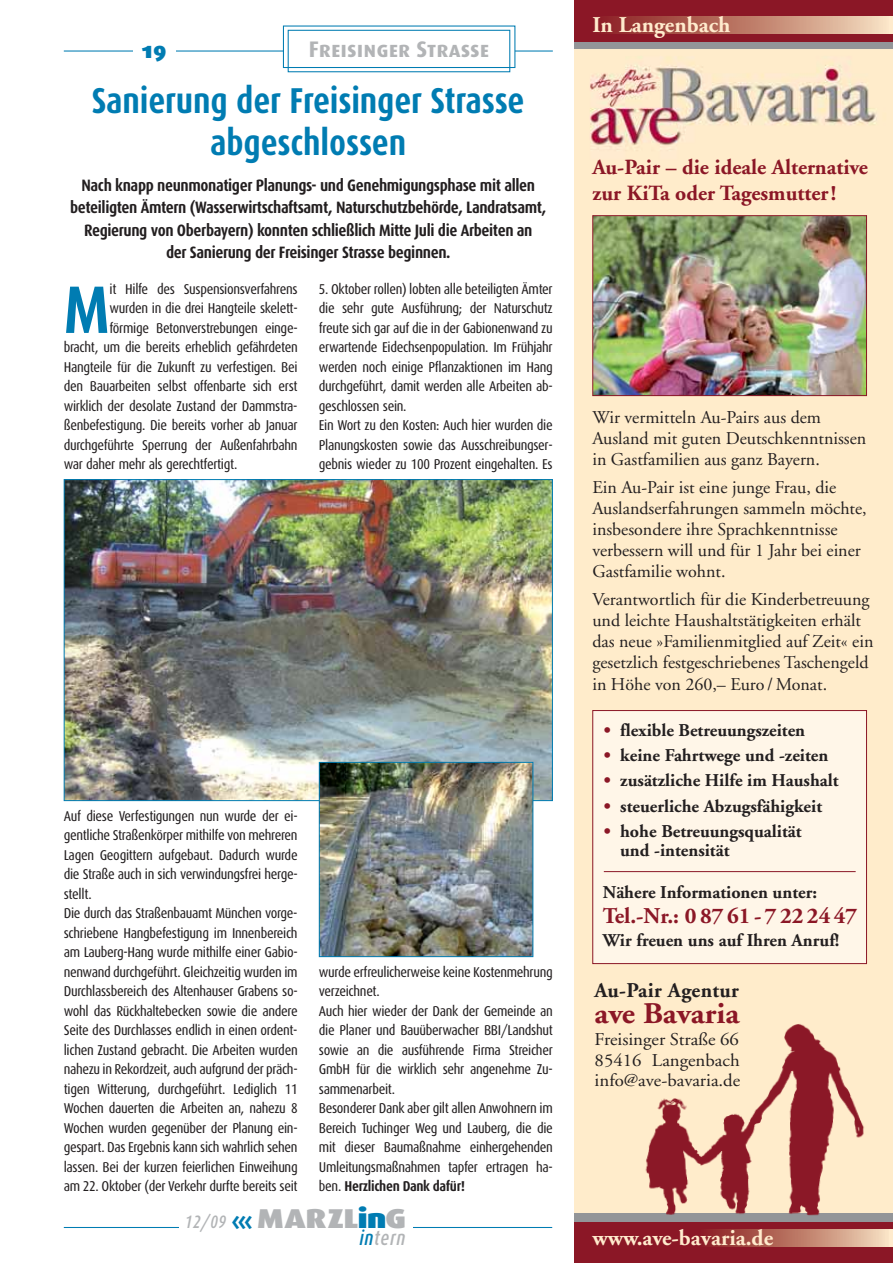
<style>
.page{position:relative;width:893px;height:1263px;background:#fff}
.page>*{position:absolute;margin:0;border:0;box-sizing:border-box;transform-origin:0 0}
.t1{font:700 67.2px "Dax Condensed";color:#007cb2}
.t2{font:700 36px/42px "Dax Condensed";letter-spacing:-.005em;color:#007cb2;text-align:center}
.t3{font:700 30px "Adobe Garamond";color:#8b1726;scale:1.04 1}
.t4{font:900 27.3px "Dax Wide";letter-spacing:-.015em;color:#b2b4b6}
.t5{font:700 22.5px "Adobe Garamond";color:#ffebcd}
.t6{font:700 22.5px "Adobe Garamond";color:#8b1726}
.t7{font:22.5px "Dax Bold Caps";color:#b2b4b6}
.t8{font:22.5px "Dax Black Caps";color:#007cb2}
.t9{font:700 21.6px/26px "Adobe Garamond";color:#8b1726}
.t10{font:700 21px "Adobe Garamond";letter-spacing:.015em;color:#231f20}
.t11{font:italic 500 20.7px "Dax Condensed";letter-spacing:.045em;color:#b2b4b6;scale:.91 1}
.t12{font:18px/21.1px "Adobe Garamond";color:#231f20}
.t13{font:700 18px/18.9px "Adobe Garamond";color:#231f20}
.t14{font:18px/20.2px "Adobe Garamond";color:#231f20;text-align:justify;scale:1.04 1}
.t15{font:700 16.5px/22.5px "Dax Condensed";letter-spacing:-.025em;color:#231f20;text-align:center}
.t16{font:14.25px/19.5px "Dax Condensed";letter-spacing:-.025em;color:#231f20}
.s1{font-weight:700}
.s2{font-family:"Dax Condensed";font-weight:500;font-style:italic;font-size:18px}
.s3{font-weight:700;font-size:28.5px;color:#007cb2}
.s4{color:#007cb2}
.s5{color:#8b1726}
</style>
<div class="page">
<hr style="left:64px;top:1227px;width:488px;height:1px;background:#007cb2">
<hr style="left:64px;top:50px;width:489px;height:2px;background:#007cb2">
<svg style="left:282px;top:25px;width:234px;height:48px"></svg>
<div style="left:133px;top:30px;width:42px;height:42px;background:#fff"></div>
<div style="left:179px;top:1221px;width:234px;height:18px;background:#fff"></div>
<div style="left:574px;top:49px;width:319px;height:1164px;background:#ffeccb"></div>
<div style="left:574px;top:38px;width:319px;height:11px;background:#939598"></div>
<div style="left:574px;top:0;width:319px;height:41px;background:#8b1726"></div>
<div style="left:574px;top:1213px;width:319px;height:12px;background:#939598"></div>
<div style="left:574px;top:1223px;width:319px;height:40px;background:#8b1726"></div>
<img style="left:634px;top:1019px;width:238px;height:204px">
<div style="left:885px;top:16px;width:8px;height:18px;background:#ffebcd"></div>
<div style="left:885px;top:1229px;width:8px;height:18px;background:#ffebcd"></div>
<div style="left:592px;top:16px;width:297px;height:18px;background:linear-gradient(to right,#87181a,#f3dcba)"></div>
<div style="left:700px;top:1229px;width:189px;height:18px;background:linear-gradient(to right,#88191b,#f2dab9)"></div>
<img style="left:594px;top:217px;width:271px;height:177px">
<div style="left:592px;top:215px;width:275px;height:181px;border:1px solid #8b1726"></div>
<div style="left:594px;top:712px;width:271px;height:250px;background:#fff6e8"></div>
<div style="left:592px;top:710px;width:275px;height:254px;border:1px solid #8b1726"></div>
<hr style="left:604px;top:871px;width:252px;height:1px;background:#8b1726">
<img style="left:66px;top:481px;width:485px;height:318px">
<img style="left:321px;top:764px;width:210px;height:191px">
<div style="left:319px;top:762px;width:214px;height:195px;border:1px solid #007cb2"></div>
<h3 class="t8" style="left:142px;top:37px;width:26px">19</h3>
<h3 class="t7" style="left:309px;top:36px;width:182px">Freisinger Strasse</h3>
<h2 class="t2" style="left:92px;top:81px;width:434px">Sanierung der Freisinger Strasse abgeschlossen</h2>
<p class="t15" style="left:70px;top:174px;width:478px">Nach knapp neunmonatiger Planungs- und Genehmigungsphase mit allen beteiligten Ämtern (Wasserwirtschaftsamt, Naturschutzbehörde, Landratsamt, Regierung von Oberbayern) konnten schließlich Mitte Juli die Arbeiten an<br>der Sanierung der Freisinger Strasse beginnen.</p>
<h1 class="t1" style="left:64px;top:276px;width:47px">M</h1>
<p class="t16" style="left:110px;top:280px;width:190px">it Hilfe des Suspensionsverfahrens</p>
<p class="t16" style="left:110px;top:299px;width:190px">wurden in die drei Hangteile skelett-</p>
<p class="t16" style="left:110px;top:319px;width:190px">förmige Betonverstrebungen einge-</p>
<p class="t16" style="left:64px;top:338px;width:235px">bracht, um die bereits erheblich gefährdeten</p>
<p class="t16" style="left:64px;top:358px;width:235px">Hangteile für die Zukunft zu verfestigen. Bei</p>
<p class="t16" style="left:64px;top:377px;width:235px">den Bauarbeiten selbst offenbarte sich erst</p>
<p class="t16" style="left:64px;top:397px;width:235px">wirklich der desolate Zustand der Dammstra-</p>
<p class="t16" style="left:64px;top:416px;width:235px">ßenbefestigung. Die bereits vorher ab Januar</p>
<p class="t16" style="left:64px;top:436px;width:235px">durchgeführte Sperrung der Außenfahrbahn</p>
<p class="t16" style="left:64px;top:455px;width:175px">war daher mehr als gerechtfertigt.</p>
<p class="t16" style="left:319px;top:280px;width:235px">5. Oktober rollen) lobten alle beteiligten Ämter die sehr gute Ausführung; der Naturschutz freute sich gar auf die in der Gabionenwand zu erwartende Eidechsenpopulation. Im Frühjahr werden noch einige Pflanzaktionen im Hang durchgeführt, damit werden alle Arbeiten ab&shy;geschlossen sein.<br>Ein Wort zu den Kosten: Auch hier wurden die Planungskosten sowie das Ausschreibungser&shy;gebnis wieder zu 100 Prozent eingehalten. Es</p>
<p class="t16" style="left:64px;top:806px;width:235px">Auf diese Verfestigungen nun wurde der ei&shy;gentliche Straßenkörper mithilfe von mehreren Lagen Geogittern aufgebaut. Dadurch wurde die Straße auch in sich verwindungsfrei herge&shy;stellt.<br>Die durch das Straßenbauamt München vorge&shy;schriebene Hangbefestigung im Innenbereich am Lauberg-Hang wurde mithilfe einer Gabio&shy;nenwand durchgeführt. Gleichzeitig wurden im Durchlassbereich des Altenhauser Grabens so&shy;wohl das Rückhaltebecken sowie die andere Seite des Durchlasses endlich in einen ordent&shy;lichen Zustand gebracht. Die Arbeiten wurden nahezu in Rekordzeit, auch aufgrund der präch&shy;tigen Witterung, durchgeführt. Lediglich 11<br>Wochen dauerten die Arbeiten an, nahezu 8<br>Wochen wurden gegenüber der Planung ein&shy;gespart. Das Ergebnis kann sich wahrlich sehen lassen. Bei der kurzen feierlichen Einweihung am 22. Oktober (der Verkehr durfte bereits seit</p>
<p class="t16" style="left:319px;top:962px;width:235px">wurde erfreulicherweise keine Kostenmehrung verzeichnet.<br>Auch hier wieder der Dank der Gemeinde an die Planer und Bauüberwacher BBI/Landshut sowie an die ausführende Firma Streicher GmbH für die wirklich sehr angenehme Zu&shy;sammenarbeit.<br>Besonderer Dank aber gilt allen Anwohnern im Bereich Tuchinger Weg und Lauberg, die die mit dieser Baumaßnahme einhergehenden Umleitungsmaßnahmen tapfer ertragen ha&shy;ben. <span class="s1">Herzlichen Dank dafür!</span></p>
<h3 class="t4" style="left:185px;top:1209px;width:223px"><span class="s2">12/09</span> <span class="s3">‹‹‹</span> MARZL<span class="s4">in</span>G</h3>
<h3 class="t11" style="left:359px;top:1226px;width:52px"><span class="s4">in</span>tern</h3>
<h3 class="t5" style="left:592px;top:15px;width:139px">In Langenbach</h3>
<h3 class="t9" style="left:592px;top:156px;width:277px">Au-Pair – die ideale Alternative zur KiTa oder Tagesmutter!</h3>
<p class="t12" style="left:592px;top:408px;width:275px">Wir vermitteln Au-Pairs aus dem<br>Ausland mit guten Deutschkenntnissen in Gastfamilien aus ganz Bayern.</p>
<p class="t12" style="left:592px;top:478px;width:276px">Ein Au-Pair ist eine junge Frau, die Auslandserfahrungen sammeln möchte, insbesondere ihre Sprachkenntnisse verbessern will und für 1 Jahr bei einer Gastfamilie wohnt.</p>
<p class="t12" style="left:592px;top:590px;width:283px">Verantwortlich für die Kinderbetreuung und leichte Haushaltstätigkeiten erhält das neue »Familienmitglied auf Zeit« ein gesetzlich festgeschriebenes Taschengeld in Höhe von 260,– Euro /Monat.</p>
<p class="t13" style="left:604px;top:722px;width:203px"><span class="s5">•</span> flexible Betreuungszeiten</p>
<p class="t13" style="left:604px;top:747px;width:226px"><span class="s5">•</span> keine Fahrtwege und -zeiten</p>
<p class="t13" style="left:604px;top:772px;width:236px"><span class="s5">•</span> zusätzliche Hilfe im Haushalt</p>
<p class="t13" style="left:604px;top:798px;width:220px"><span class="s5">•</span> steuerliche Abzugsfähigkeit</p>
<p class="t13" style="left:620px;top:823px;width:183px;text-indent:-16px"><span class="s5">•</span> hohe Betreuungsqualität und -intensität</p>
<p class="t13" style="left:603px;top:884px;width:216px">Nähere Informationen unter:</p>
<h3 class="t6" style="left:603px;top:905px;width:256px">Tel.-Nr.: 0 87 61 - 7 22 24 47</h3>
<p class="t13" style="left:603px;top:932px;width:238px">Wir freuen uns auf Ihren Anruf!</p>
<h3 class="t10" style="left:595px;top:981px;width:146px">Au-Pair Agentur</h3>
<h3 class="t3" style="left:595px;top:1000px;width:141px">ave Bavaria</h3>
<p class="t14" style="left:595px;top:1031px;width:142px">Freisinger Straße 66<br>85416 Langenbach info@ave-bavaria.de</p>
<h3 class="t5" style="left:592px;top:1228px;width:182px">www.ave-bavaria.de</h3>
</div>
